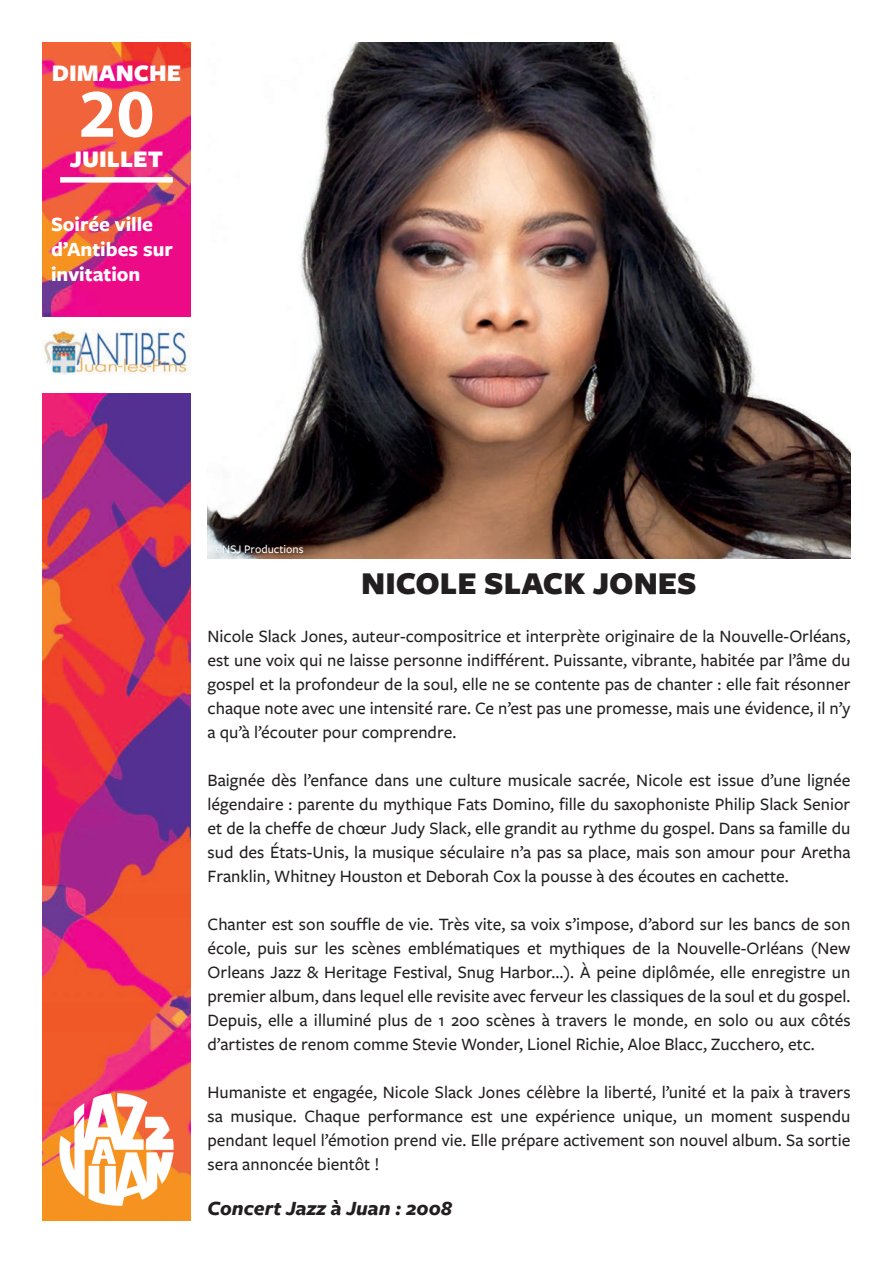
<style>
.page{position:relative;width:893px;height:1263px;background:#fff}
.page>*{position:absolute;margin:0;border:0;box-sizing:border-box;transform-origin:0 0}
.t1{font:700 68.55px "Myriad Hebrew";color:#fff}
.t2{font:900 33px "Freight Sans Pro";color:#231f20}
.t3{font:900 24.75px "Freight Sans Pro";color:#fff}
.t4{font:700 21px/25.2px "Freight Sans Pro";color:#fff}
.t5{font:italic 700 21px "Freight Sans Pro";color:#231f20}
.t6{font:500 18px/24px "Freight Sans Pro";color:#231f20;text-align:justify}
.t7{font:500 12px "Freight Sans Pro";color:#fff}
</style>
<div class="page">
<img style="left:43px;top:43px;width:147px;height:1034px">
<div style="left:60px;top:177px;width:113px;height:6px;background:#fff"></div>
<img style="left:43px;top:1077px;width:147px;height:143px">
<img style="left:207px;top:43px;width:643px;height:516px">
<img style="left:42px;top:317px;width:149px;height:76px">
<h3 class="t3" style="left:52px;top:55px;width:131px">DIMANCHE</h3>
<h1 class="t1" style="left:78px;top:75px;width:78px">20</h1>
<h3 class="t3" style="left:70px;top:142px;width:95px">JUILLET</h3>
<p class="t4" style="left:51px;top:210px;width:123px">Soirée ville d’Antibes sur invitation</p>
<p class="t7" style="left:214px;top:541px;width:91px">©NSJ Productions</p>
<h2 class="t2" style="left:361px;top:560px;width:337px">NICOLE SLACK JONES</h2>
<p class="t6" style="left:207px;top:624px;width:644px">Nicole Slack Jones, auteur-compositrice et interprète originaire de la Nouvelle-Orléans, est une voix qui ne laisse personne indifférent. Puissante, vibrante, habitée par l’âme du gospel et la profondeur de la soul, elle ne se contente pas de chanter : elle fait résonner chaque note avec une intensité rare. Ce n’est pas une promesse, mais une évidence, il n’y a qu’à l’écouter pour comprendre.</p>
<p class="t6" style="left:207px;top:768px;width:644px">Baignée dès l’enfance dans une culture musicale sacrée, Nicole est issue d’une lignée légendaire : parente du mythique Fats Domino, fille du saxophoniste Philip Slack Senior et de la cheffe de chœur Judy Slack, elle grandit au rythme du gospel. Dans sa famille du sud des États-Unis, la musique séculaire n’a pas sa place, mais son amour pour Aretha Franklin, Whitney Houston et Deborah Cox la pousse à des écoutes en cachette.</p>
<p class="t6" style="left:207px;top:912px;width:645px">Chanter est son souffle de vie. Très vite, sa voix s’impose, d’abord sur les bancs de son école, puis sur les scènes emblématiques et mythiques de la Nouvelle-Orléans (New Orleans Jazz &amp; Heritage Festival, Snug Harbor…). À peine diplômée, elle enregistre un premier album, dans lequel elle revisite avec ferveur les classiques de la soul et du gospel.<br>Depuis, elle a illuminé plus de 1 200 scènes à travers le monde, en solo ou aux côtés d’artistes de renom comme Stevie Wonder, Lionel Richie, Aloe Blacc, Zucchero, etc.</p>
<p class="t6" style="left:207px;top:1080px;width:644px">Humaniste et engagée, Nicole Slack Jones célèbre la liberté, l’unité et la paix à travers sa musique. Chaque performance est une expérience unique, un moment suspendu pendant lequel l’émotion prend vie. Elle prépare activement son nouvel album. Sa sortie sera annoncée bientôt !</p>
<p class="t5" style="left:207px;top:1194px;width:246px">Concert Jazz à Juan : 2008</p>
</div>
